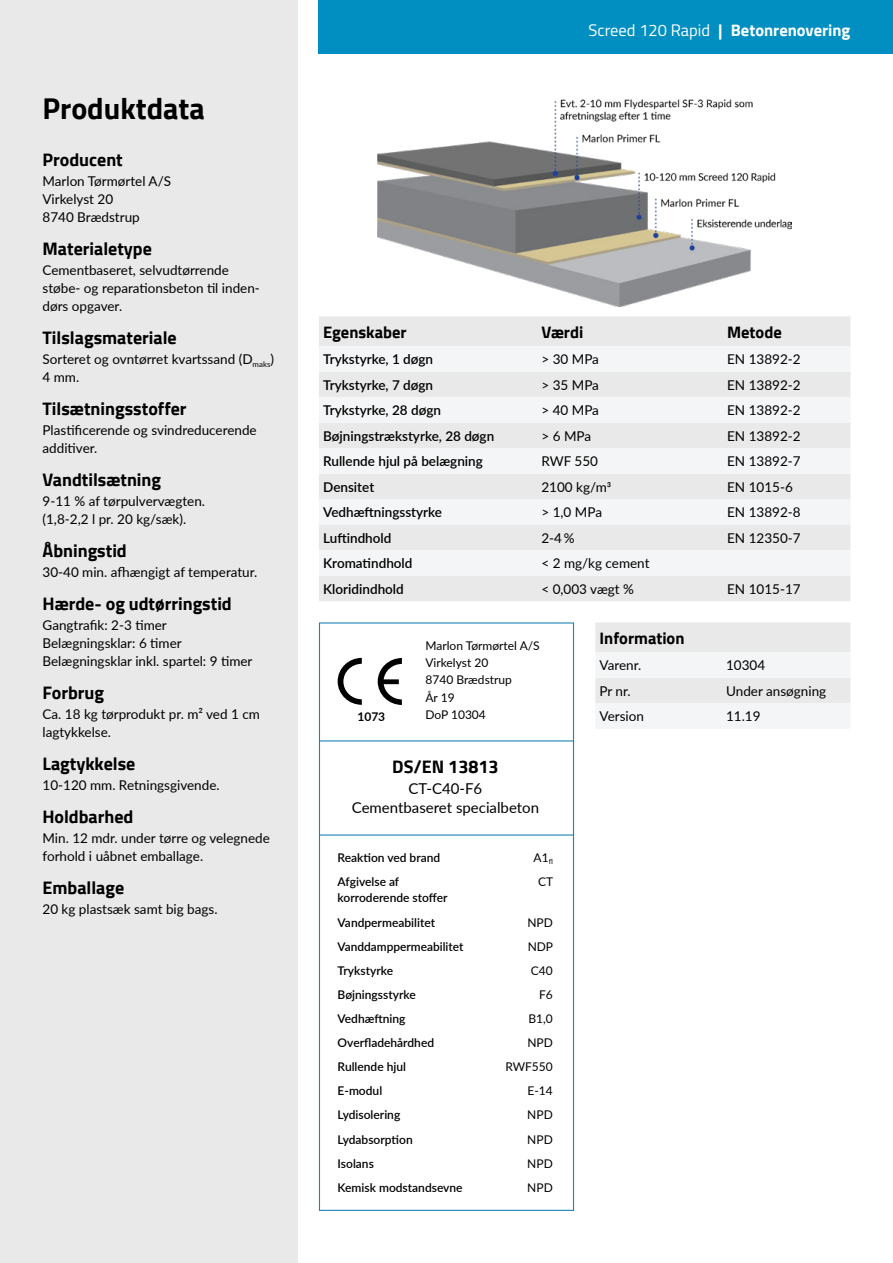
<style>
.page{position:relative;width:893px;height:1263px;background:#fff}
.page>*{position:absolute;margin:0;border:0;box-sizing:border-box;transform-origin:0 0}
.t1{font:700 30px "Cairo";color:#000}
.t2{font:700 18px "Cairo";color:#000}
.t3{font:700 16.5px "Cairo";color:#000}
.t4{font:700 16.5px "Cairo";color:#fff}
.t5{font:15px/19.5px "Lato";color:#000;text-align:center}
.t6{font:13.5px/18px "Lato";color:#000}
.t7{font:600 13.5px "Lato";color:#000}
.t8{font:600 12px/24.2px "Lato";color:#000}
.t9{font:12px/24.2px "Lato";color:#000}
.t10{font:700 12px "Lato";color:#000}
.s1{font-weight:400}
</style>
<div class="page">
<div style="left:0;top:0;width:298px;height:1263px;background:#e9e9ea"></div>
<div style="left:319px;top:0;width:574px;height:53px;background:#018ec0"></div>
<svg style="left:595px;top:622px;width:255px;height:106px"></svg>
<div style="left:319px;top:316px;width:531px;height:285px;background:#e9e9ea"></div>
<svg style="left:319px;top:346px;width:531px;height:230px;fill:#f4f5f6"></svg>
<div style="left:319px;top:622px;width:255px;height:589px;border:1px solid #1c83b8"></div>
<svg style="left:338px;top:658px;width:24px;height:47px"></svg>
<svg style="left:378px;top:658px;width:24px;height:47px"></svg>
<hr style="left:319px;top:740px;width:255px;height:1px;background:#1c83b8">
<hr style="left:319px;top:834px;width:255px;height:1px;background:#1c83b8">
<img style="left:377px;top:99px;width:415px;height:207px">
<h1 class="t1" style="left:43px;top:91px;width:164px">Produktdata</h1>
<h2 class="t2" style="left:43px;top:149px;width:82px">Producent</h2>
<p class="t6" style="left:43px;top:172px;width:130px">Marlon Tørmørtel A/S<br>Virkelyst 20<br>8740 Brædstrup</p>
<h2 class="t2" style="left:43px;top:238px;width:111px">Materialetype</h2>
<p class="t6" style="left:43px;top:261px;width:219px">Cementbaseret, selvudtørrende støbe- og reparationsbeton til inden&shy;dørs opgaver.</p>
<h2 class="t2" style="left:43px;top:327px;width:136px">Tilslagsmateriale</h2>
<p class="t6" style="left:43px;top:350px;width:233px">Sorteret og ovntørret kvartssand (D<sub>maks</sub>)<br>4 mm.</p>
<h2 class="t2" style="left:43px;top:398px;width:146px">Tilsætningsstoffer</h2>
<p class="t6" style="left:43px;top:421px;width:216px">Plastificerende og svindreducerende additiver.</p>
<h2 class="t2" style="left:43px;top:469px;width:120px">Vandtilsætning</h2>
<p class="t6" style="left:43px;top:492px;width:164px">9-11 % af tørpulvervægten. (1,8-2,2 l pr. 20 kg/sæk).</p>
<h2 class="t2" style="left:43px;top:540px;width:86px">Åbningstid</h2>
<p class="t6" style="left:43px;top:563px;width:216px">30-40 min. afhængigt af temperatur.</p>
<h2 class="t2" style="left:43px;top:593px;width:191px">Hærde- og udtørringstid</h2>
<p class="t6" style="left:43px;top:616px;width:212px">Gangtrafik: 2-3 timer<br>Belægningsklar: 6 timer<br>Belægningsklar inkl. spartel: 9 timer</p>
<h2 class="t2" style="left:43px;top:682px;width:63px">Forbrug</h2>
<p class="t6" style="left:43px;top:705px;width:219px">Ca. 18 kg tørprodukt pr. m² ved 1 cm lagtykkelse.</p>
<h2 class="t2" style="left:43px;top:753px;width:94px">Lagtykkelse</h2>
<p class="t6" style="left:43px;top:776px;width:179px">10-120 mm. Retningsgivende.</p>
<h2 class="t2" style="left:43px;top:806px;width:93px">Holdbarhed</h2>
<p class="t6" style="left:43px;top:829px;width:229px">Min. 12 mdr. under tørre og velegnede forhold i uåbnet emballage.</p>
<h2 class="t2" style="left:43px;top:877px;width:83px">Emballage</h2>
<p class="t6" style="left:43px;top:900px;width:177px">20 kg plastsæk samt big bags.</p>
<p class="t4" style="left:589px;top:21px;width:263px"><span class="s1">Screed 120 Rapid</span> | Betonrenovering</p>
<p class="t3" style="left:323px;top:323px;width:85px">Egenskaber</p>
<p class="t3" style="left:541px;top:323px;width:43px">Værdi</p>
<p class="t3" style="left:727px;top:323px;width:56px">Metode</p>
<p class="t7" style="left:323px;top:349px;width:111px">Trykstyrke, 1 døgn</p>
<p class="t6" style="left:541px;top:350px;width:59px">&gt; 30 MPa</p>
<p class="t6" style="left:727px;top:350px;width:75px">EN 13892-2</p>
<p class="t7" style="left:323px;top:375px;width:111px">Trykstyrke, 7 døgn</p>
<p class="t6" style="left:541px;top:375px;width:59px">&gt; 35 MPa</p>
<p class="t6" style="left:727px;top:375px;width:75px">EN 13892-2</p>
<p class="t7" style="left:323px;top:400px;width:119px">Trykstyrke, 28 døgn</p>
<p class="t6" style="left:541px;top:401px;width:59px">&gt; 40 MPa</p>
<p class="t6" style="left:727px;top:401px;width:75px">EN 13892-2</p>
<p class="t7" style="left:323px;top:426px;width:173px">Bøjningstrækstyrke, 28 døgn</p>
<p class="t6" style="left:541px;top:426px;width:51px">&gt; 6 MPa</p>
<p class="t6" style="left:727px;top:426px;width:75px">EN 13892-2</p>
<p class="t7" style="left:323px;top:452px;width:161px">Rullende hjul på belægning</p>
<p class="t6" style="left:541px;top:452px;width:58px">RWF 550</p>
<p class="t6" style="left:727px;top:452px;width:75px">EN 13892-7</p>
<p class="t7" style="left:323px;top:477px;width:53px">Densitet</p>
<p class="t6" style="left:541px;top:477px;width:71px">2100 kg/m3</p>
<p class="t6" style="left:727px;top:477px;width:67px">EN 1015-6</p>
<p class="t7" style="left:323px;top:503px;width:120px">Vedhæftningsstyrke</p>
<p class="t6" style="left:541px;top:503px;width:62px">&gt; 1,0 MPa</p>
<p class="t6" style="left:727px;top:503px;width:75px">EN 13892-8</p>
<p class="t7" style="left:323px;top:528px;width:70px">Luftindhold</p>
<p class="t6" style="left:541px;top:528px;width:35px">2-4 %</p>
<p class="t6" style="left:727px;top:528px;width:75px">EN 12350-7</p>
<p class="t7" style="left:323px;top:554px;width:91px">Kromatindhold</p>
<p class="t6" style="left:541px;top:554px;width:110px">&lt; 2 mg/kg cement</p>
<p class="t7" style="left:323px;top:579px;width:82px">Kloridindhold</p>
<p class="t6" style="left:541px;top:579px;width:94px">&lt; 0,003 vægt %</p>
<p class="t6" style="left:727px;top:579px;width:75px">EN 1015-17</p>
<p class="t10" style="left:357px;top:708px;width:29px">1073</p>
<p class="t9" style="left:425px;top:636px;width:116px;line-height:17.2px">Marlon Tørmørtel A/S<br>Virkelyst 20<br>8740 Brædstrup<br>År 19<br>DoP 10304</p>
<h2 class="t2" style="left:392px;top:756px;width:108px">DS/EN 13813</h2>
<p class="t5" style="left:352px;top:778px;width:189px">CT-C40-F6<br>Cementbaseret specialbeton</p>
<p class="t8" style="left:338px;top:845px;width:104px">Reaktion ved brand<br>Afgivelse af</p>
<p class="t8" style="left:338px;top:885px;width:127px">korroderende stoffer<br>Vandpermeabilitet<br>Vanddamppermeabilitet<br>Trykstyrke<br>Bøjningsstyrke<br>Vedhæftning<br>Overfladehårdhed<br>Rullende hjul<br>E-modul<br>Lydisolering<br>Lydabsorption<br>Isolans<br>Kemisk modstandsevne</p>
<p class="t9" style="left:534px;top:845px;width:21px;text-align:center">A1<sub>fl<br></sub>CT</p>
<p class="t9" style="left:505px;top:909px;width:49px;text-align:right">NPD<br>NDP<br>C40<br>F6<br>B1,0<br>NPD<br>RWF550<br>E-14<br>NPD<br>NPD<br>NPD<br>NPD</p>
<p class="t3" style="left:600px;top:629px;width:86px">Information</p>
<p class="t6" style="left:600px;top:656px;width:43px">Varenr.</p>
<p class="t6" style="left:726px;top:656px;width:41px">10304</p>
<p class="t6" style="left:600px;top:681px;width:33px">Pr nr.</p>
<p class="t6" style="left:726px;top:681px;width:102px">Under ansøgning</p>
<p class="t6" style="left:600px;top:707px;width:46px">Version</p>
<p class="t6" style="left:726px;top:707px;width:36px">11.19</p>
</div>
